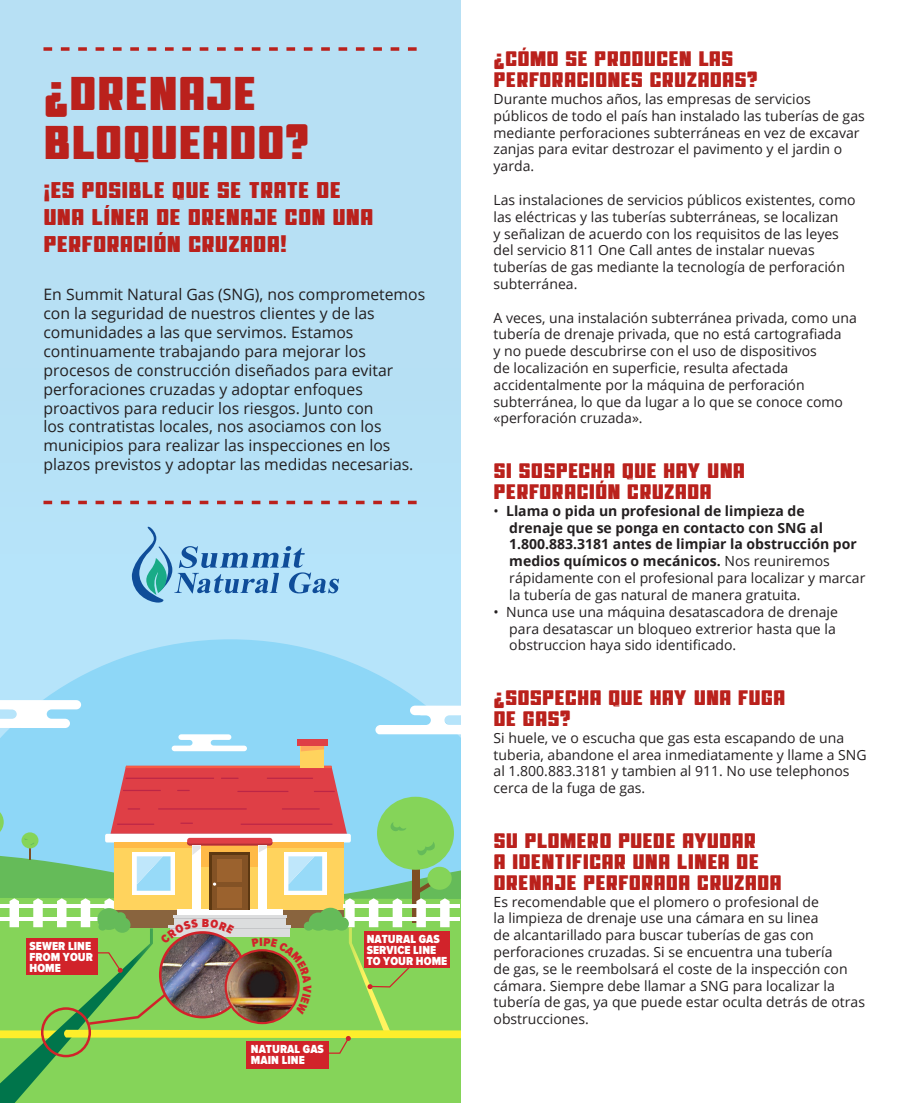
<style>
.page{position:relative;width:914px;height:1103px;background:#fff}
.page>*{position:absolute;margin:0;border:0;box-sizing:border-box;transform-origin:0 0}
.t1{font:700 47.25px/49px "Torque";color:#ba211c}
.t2{font:700 22.75px/27.3px "Torque";color:#ba211c}
.t3{font:700 21px/21px "Torque";color:#ba211c}
.t4{font:15.75px/18.9px "Open Sans";color:#231f20}
.t5{font:14px/16.8px "Open Sans";color:#231f20}
.t6{font:700 14px/16.8px "Open Sans";color:#231f20}
.t7{font:900 12.08px/10.8px "Proxima Nova Cond";letter-spacing:.005em;color:#fff}
.s1{font-weight:400}
</style>
<div class="page">
<div style="left:0;top:0;width:460px;height:590px;background:#b7e0f4"></div>
<div style="left:0;top:365px;width:460px;height:631px;background:#b6e4fa"></div>
<svg style="left:0;top:639px;width:460px;height:126px;fill:#8ed7f7"></svg>
<div style="left:301px;top:743px;width:23px;height:25px;background:#ffd35d"></div>
<svg style="left:301px;top:746px;width:23px;height:5px"></svg>
<div style="left:297px;top:739px;width:30px;height:7px;background:#df3f46"></div>
<svg style="left:0;top:700px;width:81px;height:28px;background:#e4f5fd"></svg>
<svg style="left:172px;top:734px;width:75px;height:17px"></svg>
<svg style="left:375px;top:705px;width:85px;height:29px;background:#cfeefb"></svg>
<svg style="left:43px;top:500px;width:373px;height:4px"></svg>
<svg style="left:43px;top:47px;width:373px;height:4px"></svg>
<svg style="left:132px;top:527px;width:207px;height:75px"></svg>
<svg style="left:0;top:765px;width:460px;height:337px;background:#a0af73"></svg>
<p class="t1" style="left:43px;top:69px;width:268px">¿DRENAJE<br>BLOQUEADO?</p>
<p class="t2" style="left:43px;top:176px;width:331px">¡ES POSIBLE QUE SE TRATE DE<br>UNA LÍNEA DE DRENAJE CON UNA<br>PERFORACIÓN CRUZADA!</p>
<p class="t4" style="left:43px;top:284px;width:383px">En Summit Natural Gas (SNG), nos comprometemos con la seguridad de nuestros clientes y de las comunidades a las que servimos. Estamos continuamente trabajando para mejorar los procesos de construcción diseñados para evitar perforaciones cruzadas y adoptar enfoques proactivos para reducir los riesgos. Junto con<br>los contratistas locales, nos asociamos con los municipios para realizar las inspecciones en los plazos previstos y adoptar las medidas necesarias.</p>
<p class="t7" style="left:30px;top:940px;width:65px">SEWER LINE<br>FROM YOUR<br>HOME</p>
<p class="t7" style="left:251px;top:1044px;width:75px">NATURAL GAS<br>MAIN LINE</p>
<p class="t7" style="left:367px;top:934px;width:82px">NATURAL GAS<br>SERVICE LINE<br>TO YOUR HOME</p>
<p class="t3" style="left:493px;top:48px;width:266px">¿CÓMO SE PRODUCEN LAS<br>PERFORACIONES CRUZADAS?</p>
<p class="t5" style="left:493px;top:90px;width:373px">Durante muchos años, las empresas de servicios públicos de todo el país han instalado las tuberías de gas mediante perforaciones subterráneas en vez de excavar zanjas para evitar destrozar el pavimento y el jardin o yarda.</p>
<p class="t5" style="left:493px;top:191px;width:363px">Las instalaciones de servicios públicos existentes, como las eléctricas y las tuberías subterráneas, se localizan<br>y señalizan de acuerdo con los requisitos de las leyes del servicio 811 One Call antes de instalar nuevas tuberías de gas mediante la tecnología de perforación subterránea.</p>
<p class="t5" style="left:493px;top:309px;width:365px">A veces, una instalación subterránea privada, como una tubería de drenaje privada, que no está cartografiada<br>y no puede descubrirse con el uso de dispositivos<br>de localización en superficie, resulta afectada accidentalmente por la máquina de perforación subterránea, lo que da lugar a lo que se conoce como «perforación cruzada».</p>
<p class="t3" style="left:493px;top:460px;width:253px">SI SOSPECHA QUE HAY UNA<br>PERFORACIÓN CRUZADA</p>
<p class="t6" style="left:509px;top:502px;width:357px;text-indent:-16px"><span class="s1">•</span> Llama o pida un profesional de limpieza de<br>drenaje que se ponga en contacto con SNG al 1.800.883.3181 antes de limpiar la obstrucción por medios químicos o mecánicos. <span class="s1">Nos reuniremos rápidamente con el profesional para localizar y marcar la tubería de gas natural de manera gratuita.</span></p>
<p class="t5" style="left:509px;top:603px;width:330px;text-indent:-16px">• Nunca use una máquina desatascadora de drenaje para desatascar un bloqueo extrerior hasta que la obstruccion haya sido identificado.</p>
<p class="t3" style="left:493px;top:687px;width:293px">¿SOSPECHA QUE HAY UNA FUGA<br>DE GAS?</p>
<p class="t5" style="left:493px;top:729px;width:374px">Si huele, ve o escucha que gas esta escapando de una tuberia, abandone el area inmediatamente y llame a SNG al 1.800.883.3181 y tambien al 911. No use telephonos cerca de la fuga de gas.</p>
<p class="t3" style="left:493px;top:829px;width:290px">SU PLOMERO PUEDE AYUDAR<br>A IDENTIFICAR UNA LINEA DE<br>DRENAJE PERFORADA CRUZADA</p>
<p class="t5" style="left:493px;top:892px;width:373px">Es recomendable que el plomero o profesional de<br>la limpieza de drenaje use una cámara en su linea<br>de alcantarillado para buscar tuberías de gas con perforaciones cruzadas. Si se encuentra una tubería<br>de gas, se le reembolsará el coste de la inspección con cámara. Siempre debe llamar a SNG para localizar la tubería de gas, ya que puede estar oculta detrás de otras obstrucciones.</p>
</div>
